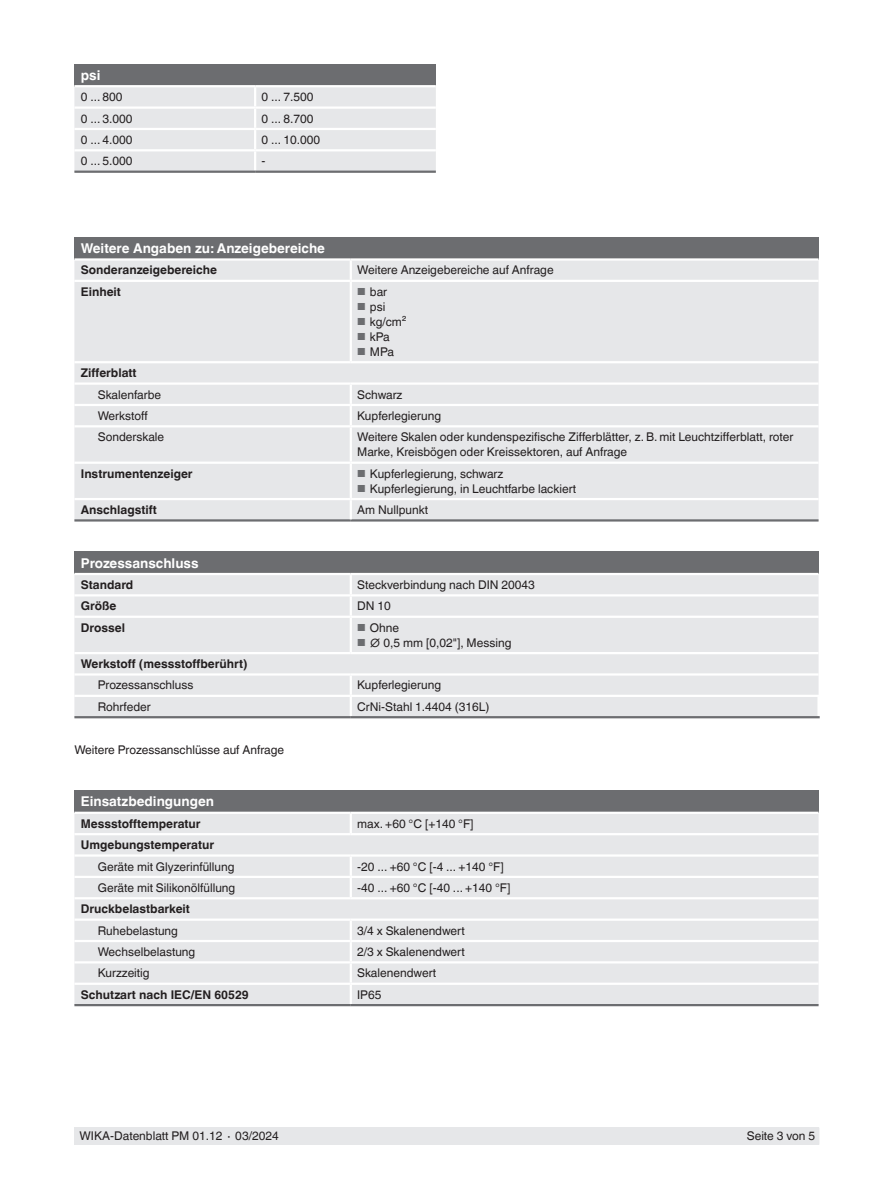
<style>
.page{position:relative;width:893px;height:1188px;background:#fff}
.page>*{position:absolute;margin:0;border:0;box-sizing:border-box;transform-origin:0 0}
.t1{font:700 13.5px "Helvetica World";color:#fff}
.t2{font:12px/15px "Helvetica World";color:#231f20}
.t3{font:700 12px "Helvetica World";color:#231f20}
.s1{font-size:10.2px;color:#6c6d70}
</style>
<div class="page">
<div style="left:74px;top:1127px;width:745px;height:18px;background:#e6e7e9"></div>
<div style="left:74px;top:237px;width:745px;height:22px;background:#6c6d70"></div>
<div style="left:74px;top:261px;width:745px;height:258px;background:#e6e7e9"></div>
<hr style="left:74px;top:382px;width:277px;height:3px;background:#fff">
<hr style="left:351px;top:382px;width:468px;height:3px;background:#fff">
<hr style="left:74px;top:519px;width:277px;height:3px;background:#6c6d70">
<hr style="left:351px;top:519px;width:468px;height:3px;background:#6c6d70">
<hr style="left:74px;top:361px;width:277px;height:2px;background:#fff">
<hr style="left:351px;top:361px;width:468px;height:2px;background:#fff">
<hr style="left:74px;top:462px;width:277px;height:2px;background:#fff">
<hr style="left:351px;top:462px;width:468px;height:2px;background:#fff">
<hr style="left:74px;top:258px;width:277px;height:3px;background:#fff">
<hr style="left:351px;top:258px;width:468px;height:3px;background:#fff">
<svg style="left:350px;top:261px;width:2px;height:19px"></svg>
<hr style="left:74px;top:280px;width:277px;height:2px;background:#fff">
<hr style="left:351px;top:280px;width:468px;height:2px;background:#fff">
<hr style="left:350px;top:282px;width:2px;height:79px;background:#fff">
<hr style="left:74px;top:404px;width:277px;height:2px;background:#fff">
<hr style="left:350px;top:427px;width:2px;height:35px;background:#fff">
<hr style="left:74px;top:498px;width:277px;height:2px;background:#fff">
<hr style="left:74px;top:425px;width:277px;height:2px;background:#fff">
<svg style="left:350px;top:500px;width:2px;height:19px"></svg>
<svg style="left:350px;top:385px;width:2px;height:40px"></svg>
<hr style="left:351px;top:404px;width:468px;height:2px;background:#fff">
<hr style="left:351px;top:425px;width:468px;height:2px;background:#fff">
<hr style="left:351px;top:498px;width:468px;height:2px;background:#fff">
<hr style="left:350px;top:464px;width:2px;height:34px;background:#fff">
<div style="left:74px;top:552px;width:745px;height:22px;background:#6c6d70"></div>
<div style="left:74px;top:575px;width:745px;height:141px;background:#e6e7e9"></div>
<hr style="left:351px;top:616px;width:468px;height:2px;background:#fff">
<hr style="left:74px;top:616px;width:277px;height:2px;background:#fff">
<hr style="left:350px;top:618px;width:2px;height:34px;background:#fff">
<hr style="left:74px;top:652px;width:277px;height:2px;background:#fff">
<hr style="left:351px;top:652px;width:468px;height:2px;background:#fff">
<hr style="left:74px;top:573px;width:277px;height:2px;background:#fff">
<hr style="left:351px;top:573px;width:468px;height:2px;background:#fff">
<hr style="left:74px;top:594px;width:277px;height:3px;background:#fff">
<hr style="left:74px;top:695px;width:277px;height:2px;background:#fff">
<hr style="left:351px;top:594px;width:468px;height:3px;background:#fff">
<svg style="left:350px;top:575px;width:2px;height:41px"></svg>
<hr style="left:351px;top:695px;width:469px;height:2px;background:#fff">
<hr style="left:817px;top:697px;width:3px;height:19px;background:#fff">
<hr style="left:74px;top:716px;width:277px;height:2px;background:#6c6d70">
<hr style="left:351px;top:716px;width:469px;height:2px;background:#6c6d70">
<hr style="left:74px;top:673px;width:277px;height:3px;background:#fff">
<hr style="left:351px;top:673px;width:468px;height:3px;background:#fff">
<svg style="left:350px;top:676px;width:2px;height:40px"></svg>
<div style="left:74px;top:790px;width:745px;height:23px;background:#6c6d70"></div>
<div style="left:74px;top:814px;width:745px;height:190px;background:#e6e7e9"></div>
<hr style="left:74px;top:812px;width:277px;height:2px;background:#fff">
<hr style="left:351px;top:812px;width:468px;height:2px;background:#fff">
<hr style="left:351px;top:876px;width:468px;height:2px;background:#fff">
<hr style="left:74px;top:1004px;width:277px;height:2px;background:#6c6d70">
<hr style="left:351px;top:1004px;width:468px;height:2px;background:#6c6d70">
<hr style="left:74px;top:919px;width:277px;height:2px;background:#fff">
<hr style="left:74px;top:897px;width:277px;height:2px;background:#fff">
<hr style="left:351px;top:897px;width:468px;height:2px;background:#fff">
<hr style="left:74px;top:940px;width:277px;height:2px;background:#fff">
<hr style="left:74px;top:961px;width:277px;height:3px;background:#fff">
<hr style="left:74px;top:876px;width:277px;height:2px;background:#fff">
<svg style="left:350px;top:857px;width:2px;height:40px"></svg>
<hr style="left:74px;top:983px;width:277px;height:2px;background:#fff">
<hr style="left:351px;top:983px;width:468px;height:2px;background:#fff">
<svg style="left:350px;top:814px;width:2px;height:19px"></svg>
<hr style="left:351px;top:919px;width:468px;height:2px;background:#fff">
<hr style="left:351px;top:940px;width:468px;height:2px;background:#fff">
<hr style="left:351px;top:961px;width:468px;height:3px;background:#fff">
<svg style="left:350px;top:921px;width:2px;height:83px"></svg>
<hr style="left:74px;top:833px;width:277px;height:2px;background:#fff">
<hr style="left:351px;top:833px;width:468px;height:2px;background:#fff">
<hr style="left:74px;top:854px;width:277px;height:3px;background:#fff">
<hr style="left:351px;top:854px;width:468px;height:3px;background:#fff">
<div style="left:74px;top:64px;width:362px;height:22px;background:#6c6d70"></div>
<hr style="left:74px;top:85px;width:181px;height:2px;background:#fff">
<hr style="left:255px;top:85px;width:181px;height:2px;background:#fff">
<svg style="left:74px;top:86px;width:362px;height:85px"></svg>
<hr style="left:74px;top:149px;width:181px;height:2px;background:#fff">
<hr style="left:255px;top:149px;width:181px;height:2px;background:#fff">
<hr style="left:254px;top:151px;width:2px;height:20px;background:#fff">
<hr style="left:255px;top:106px;width:181px;height:3px;background:#fff">
<hr style="left:74px;top:171px;width:181px;height:2px;background:#6c6d70">
<hr style="left:255px;top:171px;width:181px;height:2px;background:#6c6d70">
<p class="t1" style="left:81px;top:67px;width:21px">psi</p>
<p class="t2" style="left:81px;top:90px;width:43px">0 ... 800</p>
<p class="t2" style="left:261px;top:90px;width:53px">0 ... 7.500</p>
<p class="t2" style="left:81px;top:111px;width:53px">0 ... 3.000</p>
<p class="t2" style="left:261px;top:111px;width:53px">0 ... 8.700</p>
<p class="t2" style="left:81px;top:132px;width:53px">0 ... 4.000</p>
<p class="t2" style="left:261px;top:132px;width:60px">0 ... 10.000</p>
<p class="t2" style="left:81px;top:154px;width:53px">0 ... 5.000</p>
<p class="t2" style="left:261px;top:154px;width:5px">-</p>
<p class="t1" style="left:81px;top:241px;width:246px">Weitere Angaben zu: Anzeigebereiche</p>
<p class="t3" style="left:81px;top:263px;width:138px">Sonderanzeigebereiche</p>
<p class="t2" style="left:357px;top:263px;width:198px">Weitere Anzeigebereiche auf Anfrage</p>
<p class="t3" style="left:81px;top:285px;width:42px">Einheit</p>
<p class="t2" style="left:357px;top:284px;width:32px"><span class="s1">■</span> bar</p>
<p class="t2" style="left:357px;top:299px;width:30px"><span class="s1">■</span> psi</p>
<p class="t2" style="left:357px;top:314px;width:51px"><span class="s1">■</span> kg/cm²</p>
<p class="t2" style="left:357px;top:329px;width:34px"><span class="s1">■</span> kPa</p>
<p class="t2" style="left:357px;top:344px;width:38px"><span class="s1">■</span> MPa</p>
<p class="t3" style="left:81px;top:366px;width:57px">Zifferblatt</p>
<p class="t2" style="left:98px;top:387px;width:65px">Skalenfarbe</p>
<p class="t2" style="left:357px;top:387px;width:47px">Schwarz</p>
<p class="t2" style="left:98px;top:408px;width:51px">Werkstoff</p>
<p class="t2" style="left:357px;top:408px;width:85px">Kupferlegierung</p>
<p class="t2" style="left:98px;top:430px;width:68px">Sonderskale</p>
<p class="t2" style="left:357px;top:430px;width:438px">Weitere Skalen oder kundenspezifische Zifferblätter, z. B. mit Leuchtzifferblatt, roter<br>Marke, Kreisbögen oder Kreissektoren, auf Anfrage</p>
<p class="t3" style="left:81px;top:467px;width:113px">Instrumentenzeiger</p>
<p class="t2" style="left:357px;top:466px;width:148px"><span class="s1">■</span> Kupferlegierung, schwarz</p>
<p class="t2" style="left:357px;top:481px;width:220px"><span class="s1">■</span> Kupferlegierung, in Leuchtfarbe lackiert</p>
<p class="t3" style="left:81px;top:503px;width:78px">Anschlagstift</p>
<p class="t2" style="left:357px;top:502px;width:72px">Am Nullpunkt</p>
<p class="t1" style="left:81px;top:555px;width:119px">Prozessanschluss</p>
<p class="t3" style="left:81px;top:578px;width:54px">Standard</p>
<p class="t2" style="left:357px;top:577px;width:179px">Steckverbindung nach DIN 20043</p>
<p class="t3" style="left:81px;top:599px;width:37px">Größe</p>
<p class="t2" style="left:357px;top:599px;width:35px">DN 10</p>
<p class="t3" style="left:81px;top:621px;width:46px">Drossel</p>
<p class="t2" style="left:357px;top:620px;width:43px"><span class="s1">■</span> Ohne</p>
<p class="t2" style="left:357px;top:635px;width:156px"><span class="s1">■</span> ∅ 0,5 mm [0,02"], Messing</p>
<p class="t3" style="left:81px;top:657px;width:168px">Werkstoff (messstoffberührt)</p>
<p class="t2" style="left:98px;top:678px;width:97px">Prozessanschluss</p>
<p class="t2" style="left:357px;top:678px;width:85px">Kupferlegierung</p>
<p class="t2" style="left:98px;top:699px;width:54px">Rohrfeder</p>
<p class="t2" style="left:357px;top:699px;width:134px">CrNi-Stahl 1.4404 (316L)</p>
<p class="t2" style="left:74px;top:743px;width:211px">Weitere Prozessanschlüsse auf Anfrage</p>
<p class="t1" style="left:81px;top:794px;width:135px">Einsatzbedingungen</p>
<p class="t3" style="left:81px;top:817px;width:121px">Messstofftemperatur</p>
<p class="t2" style="left:357px;top:816px;width:118px">max. +60 °C [+140 °F]</p>
<p class="t3" style="left:81px;top:838px;width:135px">Umgebungstemperatur</p>
<p class="t2" style="left:98px;top:859px;width:138px">Geräte mit Glyzerinfüllung</p>
<p class="t2" style="left:357px;top:859px;width:148px">-20 ... +60 °C [-4 ... +140 °F]</p>
<p class="t2" style="left:98px;top:880px;width:139px">Geräte mit Silikonölfüllung</p>
<p class="t2" style="left:357px;top:880px;width:155px">-40 ... +60 °C [-40 ... +140 °F]</p>
<p class="t3" style="left:81px;top:902px;width:111px">Druckbelastbarkeit</p>
<p class="t2" style="left:98px;top:923px;width:82px">Ruhebelastung</p>
<p class="t2" style="left:357px;top:923px;width:109px">3/4 x Skalenendwert</p>
<p class="t2" style="left:98px;top:944px;width:99px">Wechselbelastung</p>
<p class="t2" style="left:357px;top:944px;width:109px">2/3 x Skalenendwert</p>
<p class="t2" style="left:98px;top:966px;width:53px">Kurzzeitig</p>
<p class="t2" style="left:357px;top:966px;width:80px">Skalenendwert</p>
<p class="t3" style="left:81px;top:988px;width:170px">Schutzart nach IEC/EN 60529</p>
<p class="t2" style="left:357px;top:987px;width:26px">IP65</p>
<p class="t2" style="left:80px;top:1129px;width:201px">WIKA-Datenblatt PM 01.12 ∙ 03/2024</p>
<p class="t2" style="left:747px;top:1129px;width:70px">Seite 3 von 5</p>
</div>
